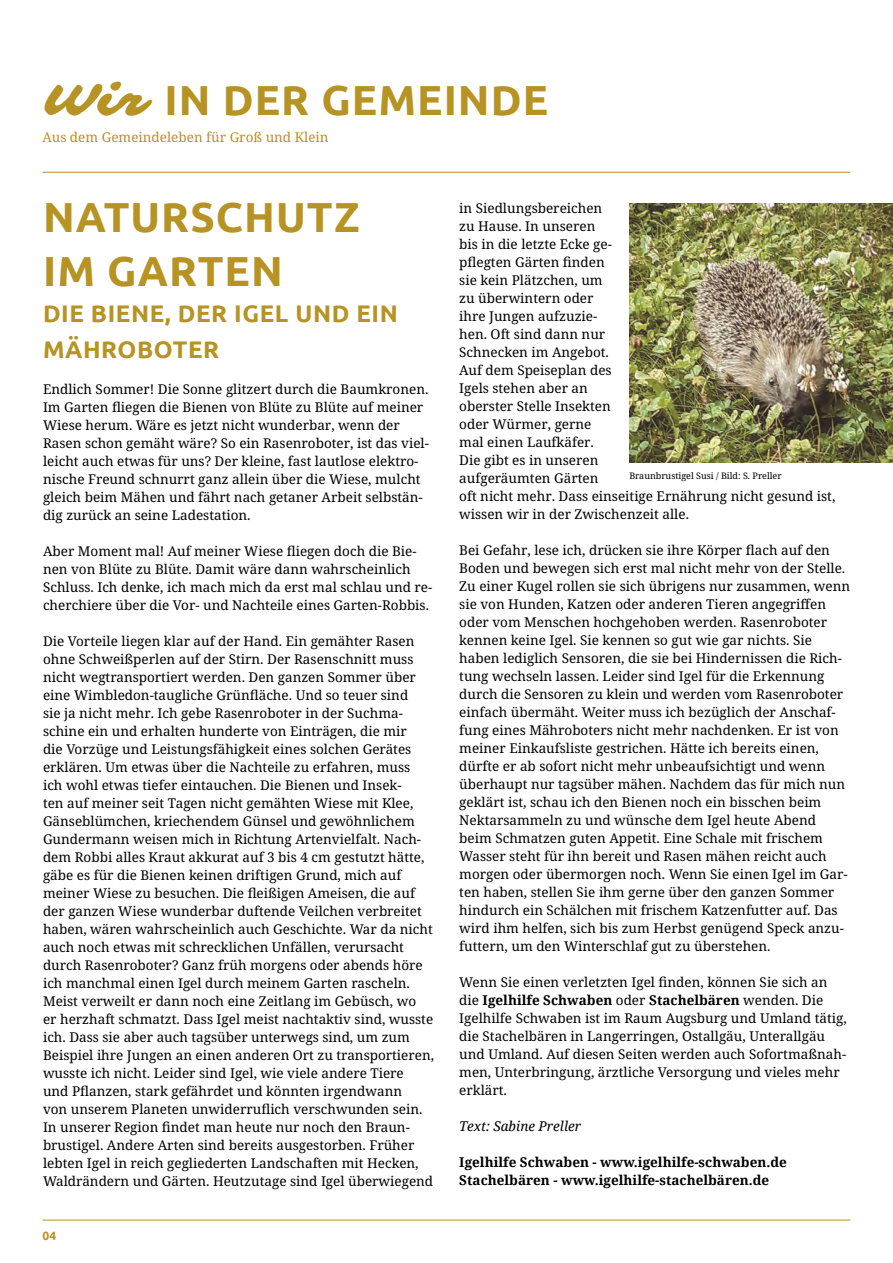
<style>
.page{position:relative;width:893px;height:1263px;background:#fff}
.page>*{position:absolute;margin:0;border:0;box-sizing:border-box;transform-origin:0 0}
.t1{font:700 42px/54px "Ubuntu";letter-spacing:.025em;color:#b69323}
.t2{font:700 24px/36px "Ubuntu";letter-spacing:.025em;color:#b69323}
.t3{font:13.5px/18px "Noto Serif";color:#000}
.t4{font:700 13.5px/18px "Noto Serif";color:#000}
.t5{font:13.5px "Noto Serif";color:#b69323}
.t6{font:italic 13.5px "Noto Serif";color:#000}
.t7{font:700 12px "Ubuntu";color:#b69323}
.t8{font:9px "Noto Serif";color:#000}
.s1{font-family:"Sarina";font-weight:400;font-size:45.45px}
.s2{font-weight:700}
</style>
<div class="page">
<img style="left:629px;top:203px;width:264px;height:259px">
<hr style="left:43px;top:172px;width:807px;height:1px;background:#b69323">
<hr style="left:43px;top:1220px;width:807px;height:1px;background:#b69323">
<h1 class="t1" style="left:43px;top:72px;width:507px"><span class="s1">Wir</span> IN DER GEMEINDE</h1>
<p class="t5" style="left:43px;top:127px;width:288px">Aus dem Gemeindeleben für Groß und Klein</p>
<h1 class="t1" style="left:43px;top:189px;width:318px">NATURSCHUTZ<br>IM GARTEN</h1>
<h2 class="t2" style="left:43px;top:295px;width:356px">DIE BIENE, DER IGEL UND EIN<br>MÄHROBOTER</h2>
<p class="t3" style="left:43px;top:380px;width:387px">Endlich Sommer! Die Sonne glitzert durch die Baumkronen.<br>Im Garten fliegen die Bienen von Blüte zu Blüte auf meiner Wiese herum. Wäre es jetzt nicht wunderbar, wenn der Rasen schon gemäht wäre? So ein Rasenroboter, ist das viel&shy;leicht auch etwas für uns? Der kleine, fast lautlose elektro&shy;nische Freund schnurrt ganz allein über die Wiese, mulcht gleich beim Mähen und fährt nach getaner Arbeit selbstän&shy;dig zurück an seine Ladestation.</p>
<p class="t3" style="left:43px;top:542px;width:391px">Aber Moment mal! Auf meiner Wiese fliegen doch die Bie&shy;nen von Blüte zu Blüte. Damit wäre dann wahrscheinlich Schluss. Ich denke, ich mach mich da erst mal schlau und re&shy;cherchiere über die Vor- und Nachteile eines Garten-Robbis.</p>
<p class="t3" style="left:43px;top:632px;width:393px">Die Vorteile liegen klar auf der Hand. Ein gemähter Rasen ohne Schweißperlen auf der Stirn. Der Rasenschnitt muss nicht wegtransportiert werden. Den ganzen Sommer über eine Wimbledon-taugliche Grünfläche. Und so teuer sind<br>sie ja nicht mehr. Ich gebe Rasenroboter in der Suchma&shy;schine ein und erhalten hunderte von Einträgen, die mir<br>die Vorzüge und Leistungsfähigkeit eines solchen Gerätes erklären. Um etwas über die Nachteile zu erfahren, muss<br>ich wohl etwas tiefer eintauchen. Die Bienen und Insek-<br>ten auf meiner seit Tagen nicht gemähten Wiese mit Klee, Gänseblümchen, kriechendem Günsel und gewöhnlichem Gundermann weisen mich in Richtung Artenvielfalt. Nach&shy;dem Robbi alles Kraut akkurat auf 3 bis 4 cm gestutzt hätte, gäbe es für die Bienen keinen driftigen Grund, mich auf meiner Wiese zu besuchen. Die fleißigen Ameisen, die auf der ganzen Wiese wunderbar duftende Veilchen verbreitet haben, wären wahrscheinlich auch Geschichte. War da nicht auch noch etwas mit schrecklichen Unfällen, verursacht durch Rasenroboter? Ganz früh morgens oder abends höre ich manchmal einen Igel durch meinem Garten rascheln.<br>Meist verweilt er dann noch eine Zeitlang im Gebüsch, wo<br>er herzhaft schmatzt. Dass Igel meist nachtaktiv sind, wusste ich. Dass sie aber auch tagsüber unterwegs sind, um zum Beispiel ihre Jungen an einen anderen Ort zu transportieren, wusste ich nicht. Leider sind Igel, wie viele andere Tiere<br>und Pflanzen, stark gefährdet und könnten irgendwann<br>von unserem Planeten unwiderruflich verschwunden sein.<br>In unserer Region findet man heute nur noch den Braun&shy;brustigel. Andere Arten sind bereits ausgestorben. Früher lebten Igel in reich gegliederten Landschaften mit Hecken, Waldrändern und Gärten. Heutzutage sind Igel überwiegend</p>
<p class="t7" style="left:43px;top:1228px;width:15px">04</p>
<p class="t3" style="left:459px;top:200px;width:378px">in Siedlungsbereichen<br>zu Hause. In unseren<br>bis in die letzte Ecke ge-<br>pflegten Gärten finden<br>sie kein Plätzchen, um<br>zu überwintern oder<br>ihre Jungen aufzuzie-<br>hen. Oft sind dann nur<br>Schnecken im Angebot.<br>Auf dem Speiseplan des<br>Igels stehen aber an<br>oberster Stelle Insekten<br>oder Würmer, gerne<br>mal einen Laufkäfer.<br>Die gibt es in unseren<br>aufgeräumten Gärten<br>oft nicht mehr. Dass einseitige Ernährung nicht gesund ist, wissen wir in der Zwischenzeit alle.</p>
<p class="t3" style="left:459px;top:542px;width:392px">Bei Gefahr, lese ich, drücken sie ihre Körper flach auf den Boden und bewegen sich erst mal nicht mehr von der Stelle.<br>Zu einer Kugel rollen sie sich übrigens nur zusammen, wenn sie von Hunden, Katzen oder anderen Tieren angegriffen oder vom Menschen hochgehoben werden. Rasenroboter kennen keine Igel. Sie kennen so gut wie gar nichts. Sie haben lediglich Sensoren, die sie bei Hindernissen die Rich&shy;tung wechseln lassen. Leider sind Igel für die Erkennung durch die Sensoren zu klein und werden vom Rasenroboter einfach übermäht. Weiter muss ich bezüglich der Anschaf&shy;fung eines Mähroboters nicht mehr nachdenken. Er ist von meiner Einkaufsliste gestrichen. Hätte ich bereits einen, dürfte er ab sofort nicht mehr unbeaufsichtigt und wenn überhaupt nur tagsüber mähen. Nachdem das für mich nun geklärt ist, schau ich den Bienen noch ein bisschen beim Nektarsammeln zu und wünsche dem Igel heute Abend beim Schmatzen guten Appetit. Eine Schale mit frischem Wasser steht für ihn bereit und Rasen mähen reicht auch morgen oder übermorgen noch. Wenn Sie einen Igel im Gar&shy;ten haben, stellen Sie ihm gerne über den ganzen Sommer hindurch ein Schälchen mit frischem Katzenfutter auf. Das wird ihm helfen, sich bis zum Herbst genügend Speck anzu&shy;futtern, um den Winterschlaf gut zu überstehen.</p>
<p class="t3" style="left:459px;top:974px;width:389px">Wenn Sie einen verletzten Igel finden, können Sie sich an die <span class="s2">Igelhilfe Schwaben</span> oder <span class="s2">Stachelbären</span> wenden. Die Igelhilfe Schwaben ist im Raum Augsburg und Umland tätig, die Stachelbären in Langerringen, Ostallgäu, Unterallgäu und Umland. Auf diesen Seiten werden auch Sofortmaßnah&shy;men, Unterbringung, ärztliche Versorgung und vieles mehr erklärt.</p>
<p class="t6" style="left:459px;top:1117px;width:123px">Text: Sabine Preller</p>
<p class="t4" style="left:459px;top:1153px;width:329px">Igelhilfe Schwaben - www.igelhilfe-schwaben.de<br>Stachelbären - www.igelhilfe-stachelbären.de</p>
<p class="t8" style="left:629px;top:469px;width:154px">Braunbrustigel Susi / Bild: S. Preller</p>
</div>
